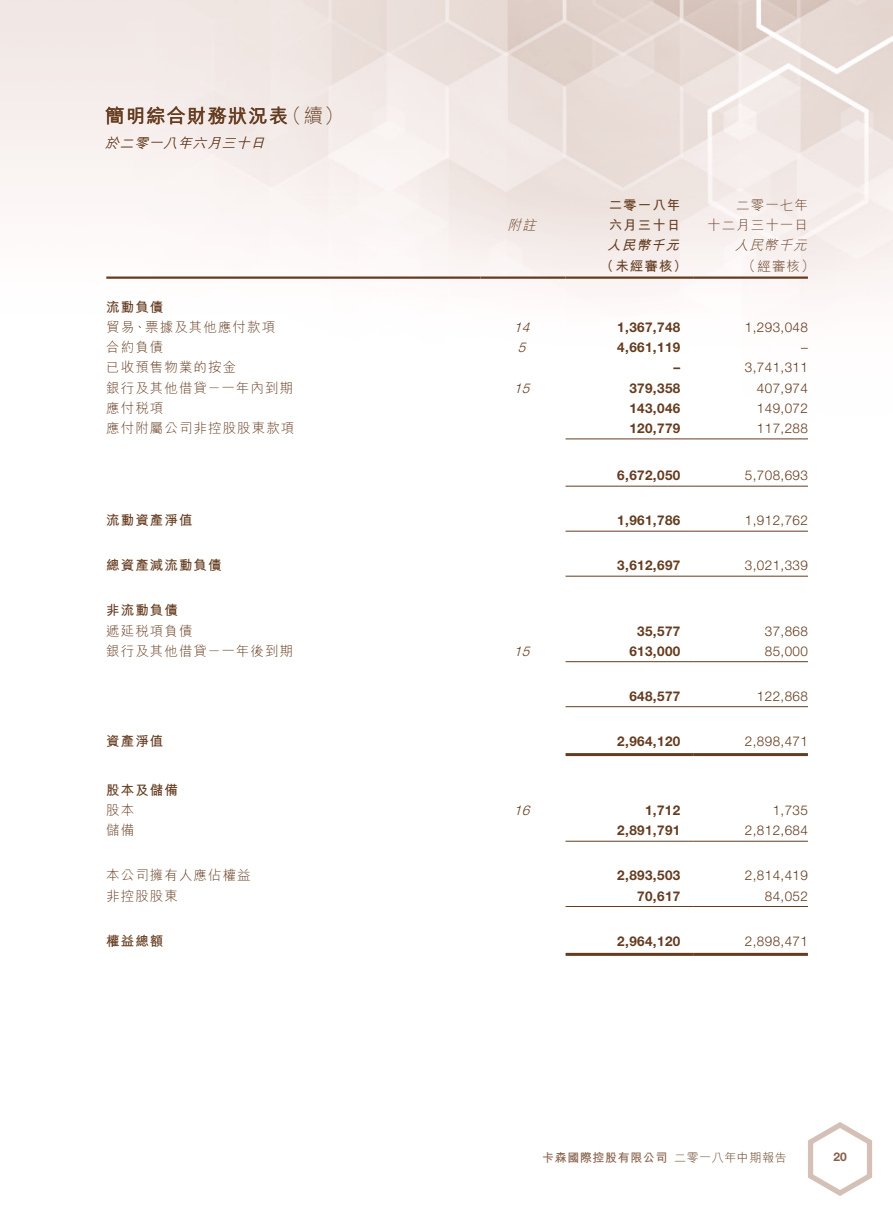
<style>
.page{position:relative;width:893px;height:1212px;background:#fff}
.page>*{position:absolute;margin:0;border:0;box-sizing:border-box;transform-origin:0 0}
.t1{font:700 19.5px "M Hei HK";letter-spacing:.05em;color:#653c20}
.t2{font:300 19.5px "M Hei HK";color:#653c20}
.Body_Text{font:700 13.5px "Helvetica Neue LT Std";letter-spacing:.03em;color:#653c20}
.Body_Text-2{font:300 13.5px "Helvetica Neue LT Std";letter-spacing:.03em;color:#653c20}
.Body_Text-3{font:300 13.5px "M Hei HK";letter-spacing:.08em;color:#653c20}
.Body_Text-4{font:700 13.5px "M Hei HK";letter-spacing:.08em;color:#653c20}
.Body_Text-5{font:italic 300 13.5px "M Hei HK";color:#653c20}
.Body_Text-6{font:italic 300 13.5px "Helvetica Neue LT Std";color:#653c20}
.Body_Text-7{font:italic 700 13.5px "M Hei HK";color:#653c20}
.t3{font:700 12px "M Hei HK";letter-spacing:.05em;color:#855f48}
.t4{font:300 12px "M Hei HK";letter-spacing:.05em;color:#653c20}
.t5{font:700 12px "Helvetica Neue LT Std";color:#855f48}
</style>
<div class="page">
<img style="left:0;top:0;width:893px;height:956px">
<svg style="left:808px;top:1122px;width:65px;height:74px"></svg>
<hr style="left:106px;top:276px;width:374px;height:3px;background:#653c20">
<hr style="left:480px;top:276px;width:86px;height:3px;background:#653c20">
<hr style="left:566px;top:276px;width:127px;height:3px;background:#653c20">
<hr style="left:693px;top:276px;width:115px;height:3px;background:#653c20">
<hr style="left:566px;top:438px;width:127px;height:1px;background:#653c20">
<hr style="left:693px;top:438px;width:115px;height:1px;background:#653c20">
<hr style="left:566px;top:486px;width:127px;height:1px;background:#653c20">
<hr style="left:693px;top:486px;width:115px;height:1px;background:#653c20">
<hr style="left:566px;top:531px;width:127px;height:1px;background:#653c20">
<hr style="left:693px;top:531px;width:115px;height:1px;background:#653c20">
<hr style="left:566px;top:576px;width:127px;height:1px;background:#653c20">
<hr style="left:693px;top:576px;width:115px;height:1px;background:#653c20">
<hr style="left:566px;top:661px;width:127px;height:1px;background:#653c20">
<hr style="left:693px;top:661px;width:115px;height:1px;background:#653c20">
<hr style="left:566px;top:706px;width:127px;height:1px;background:#653c20">
<hr style="left:693px;top:706px;width:115px;height:1px;background:#653c20">
<hr style="left:566px;top:753px;width:127px;height:3px;background:#653c20">
<hr style="left:693px;top:753px;width:115px;height:3px;background:#653c20">
<hr style="left:566px;top:841px;width:127px;height:1px;background:#653c20">
<hr style="left:693px;top:841px;width:115px;height:1px;background:#653c20">
<hr style="left:566px;top:906px;width:127px;height:1px;background:#653c20">
<hr style="left:693px;top:906px;width:115px;height:1px;background:#653c20">
<hr style="left:566px;top:953px;width:127px;height:3px;background:#653c20">
<hr style="left:693px;top:953px;width:115px;height:3px;background:#653c20">
<p class="t1" style="left:105px;top:102px;width:184px">簡明綜合財務狀況表</p>
<p class="Body_Text-5" style="left:105px;top:136px;width:164px">於二零一八年六月三十日</p>
<p class="t2" style="left:282px;top:106px;width:63px">（續(</p>
<p class="Body_Text-5" style="left:508px;top:218px;width:33px">附註</p>
<p class="Body_Text-4" style="left:609px;top:195px;width:73px">二零一八年</p>
<p class="Body_Text-4" style="left:609px;top:215px;width:73px">六月三十日</p>
<p class="Body_Text-7" style="left:607px;top:236px;width:78px">人民幣千元</p>
<p class="Body_Text-3" style="left:736px;top:198px;width:73px">二零一七年</p>
<p class="Body_Text-3" style="left:707px;top:218px;width:102px">十二月三十一日</p>
<p class="Body_Text-5" style="left:735px;top:239px;width:77px">人民幣千元</p>
<p class="Body_Text-4" style="left:600px;top:256px;width:88px">（未經審核）</p>
<p class="Body_Text-3" style="left:742px;top:259px;width:74px">（經審核(</p>
<p class="Body_Text-4" style="left:106px;top:297px;width:59px">流動負債</p>
<p class="Body_Text-3" style="left:106px;top:320px;width:170px">貿易、票據及其他應付款項</p>
<p class="Body_Text-6" style="left:514px;top:319px;width:21px">14</p>
<p class="Body_Text" style="left:617px;top:319px;width:65px">1,367,748</p>
<p class="Body_Text-2" style="left:745px;top:319px;width:65px">1,293,048</p>
<p class="Body_Text-3" style="left:106px;top:340px;width:59px">合約負債</p>
<p class="Body_Text-6" style="left:518px;top:339px;width:13px">5</p>
<p class="Body_Text" style="left:617px;top:339px;width:65px">4,661,119</p>
<p class="Body_Text-2" style="left:801px;top:339px;width:8px">–</p>
<p class="Body_Text-3" style="left:106px;top:360px;width:131px">已收預售物業的按金</p>
<p class="Body_Text" style="left:674px;top:359px;width:8px">–</p>
<p class="Body_Text-2" style="left:745px;top:359px;width:65px">3,741,311</p>
<p class="Body_Text-3" style="left:106px;top:381px;width:188px">銀行及其他借貸－一年內到期</p>
<p class="Body_Text-6" style="left:514px;top:379px;width:21px">15</p>
<p class="Body_Text" style="left:629px;top:379px;width:53px">379,358</p>
<p class="Body_Text-2" style="left:757px;top:379px;width:53px">407,974</p>
<p class="Body_Text-3" style="left:106px;top:401px;width:59px">應付稅項</p>
<p class="Body_Text" style="left:629px;top:400px;width:53px">143,046</p>
<p class="Body_Text-2" style="left:757px;top:400px;width:53px">149,072</p>
<p class="Body_Text-3" style="left:106px;top:421px;width:190px">應付附屬公司非控股股東款項</p>
<p class="Body_Text" style="left:629px;top:420px;width:53px">120,779</p>
<p class="Body_Text-2" style="left:757px;top:420px;width:53px">117,288</p>
<p class="Body_Text" style="left:617px;top:467px;width:65px">6,672,050</p>
<p class="Body_Text-2" style="left:745px;top:467px;width:65px">5,708,693</p>
<p class="Body_Text-4" style="left:106px;top:510px;width:88px">流動資產淨值</p>
<p class="Body_Text" style="left:617px;top:512px;width:65px">1,961,786</p>
<p class="Body_Text-2" style="left:745px;top:512px;width:65px">1,912,762</p>
<p class="Body_Text-4" style="left:106px;top:555px;width:117px">總資產減流動負債</p>
<p class="Body_Text-4" style="left:106px;top:600px;width:73px">非流動負債</p>
<p class="Body_Text" style="left:617px;top:557px;width:65px">3,612,697</p>
<p class="Body_Text-2" style="left:745px;top:557px;width:65px">3,021,339</p>
<p class="Body_Text-3" style="left:106px;top:624px;width:88px">遞延稅項負債</p>
<p class="Body_Text" style="left:637px;top:622px;width:45px">35,577</p>
<p class="Body_Text-2" style="left:765px;top:622px;width:45px">37,868</p>
<p class="Body_Text-3" style="left:106px;top:644px;width:188px">銀行及其他借貸－一年後到期</p>
<p class="Body_Text-6" style="left:514px;top:643px;width:21px">15</p>
<p class="Body_Text" style="left:629px;top:643px;width:53px">613,000</p>
<p class="Body_Text-2" style="left:765px;top:643px;width:45px">85,000</p>
<p class="Body_Text" style="left:629px;top:688px;width:53px">648,577</p>
<p class="Body_Text-2" style="left:757px;top:688px;width:53px">122,868</p>
<p class="Body_Text-4" style="left:106px;top:731px;width:59px">資產淨值</p>
<p class="Body_Text-4" style="left:106px;top:780px;width:73px">股本及儲備</p>
<p class="Body_Text" style="left:617px;top:733px;width:65px">2,964,120</p>
<p class="Body_Text-2" style="left:745px;top:733px;width:65px">2,898,471</p>
<p class="Body_Text-3" style="left:106px;top:803px;width:30px">股本</p>
<p class="Body_Text-6" style="left:514px;top:802px;width:21px">16</p>
<p class="Body_Text" style="left:645px;top:802px;width:37px">1,712</p>
<p class="Body_Text-2" style="left:773px;top:802px;width:37px">1,735</p>
<p class="Body_Text-3" style="left:106px;top:823px;width:30px">儲備</p>
<p class="Body_Text" style="left:617px;top:822px;width:65px">2,891,791</p>
<p class="Body_Text-2" style="left:745px;top:822px;width:65px">2,812,684</p>
<p class="Body_Text-3" style="left:106px;top:868px;width:146px">本公司擁有人應佔權益</p>
<p class="Body_Text" style="left:617px;top:867px;width:65px">2,893,503</p>
<p class="Body_Text-2" style="left:745px;top:867px;width:65px">2,814,419</p>
<p class="Body_Text-3" style="left:106px;top:889px;width:73px">非控股股東</p>
<p class="Body_Text" style="left:637px;top:887px;width:45px">70,617</p>
<p class="Body_Text-2" style="left:765px;top:887px;width:45px">84,052</p>
<p class="Body_Text-4" style="left:106px;top:931px;width:59px">權益總額</p>
<p class="Body_Text" style="left:617px;top:932px;width:65px">2,964,120</p>
<p class="Body_Text-2" style="left:745px;top:932px;width:65px">2,898,471</p>
<p class="t3" style="left:542px;top:1148px;width:127px">卡森國際控股有限公司</p>
<p class="t4" style="left:674px;top:1151px;width:114px">二零一八年中期報告</p>
<p class="t5" style="left:833px;top:1150px;width:15px">20</p>
</div>
